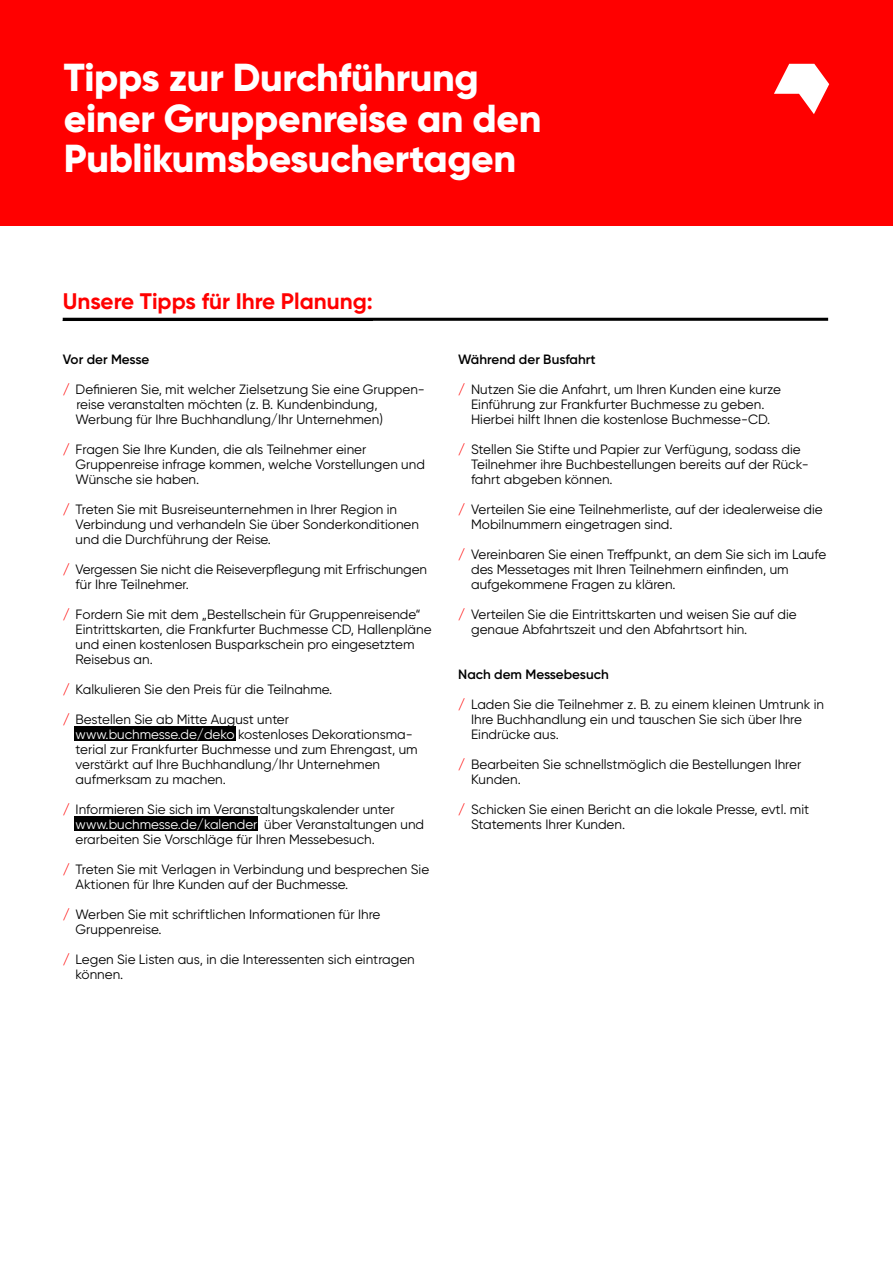
<style>
.page{position:relative;width:893px;height:1263px;background:#fff}
.page>*{position:absolute;margin:0;border:0;box-sizing:border-box;transform-origin:0 0}
.t1{font:800 39px/40.5px "Gilroy";letter-spacing:-.01em;color:#fff}
.t2{font:700 22.5px "Gilroy";color:#f00}
.t3{font:13.5px/15px "Gilroy";color:#000}
.t4{font:600 13.5px "Gilroy";color:#000}
.s1{color:#f00}
.s2{color:#fff}
</style>
<div class="page">
<div style="left:74px;top:816px;width:184px;height:15px;background:#000"></div>
<div style="left:74px;top:726px;width:162px;height:15px;background:#000"></div>
<div style="left:0;top:0;width:893px;height:226px;background:#f00"></div>
<svg style="left:774px;top:64px;width:55px;height:50px"></svg>
<hr style="left:63px;top:318px;width:765px;height:3px;background:#000">
<h1 class="t1" style="left:64px;top:57px;width:479px">Tipps zur Durchführung einer Gruppenreise an den<br>Publikumsbesuchertagen</h1>
<h2 class="t2" style="left:63px;top:287px;width:312px">Unsere Tipps für Ihre Planung:</h2>
<p class="t4" style="left:63px;top:351px;width:88px">Vor der Messe</p>
<p class="t3" style="left:76px;top:381px;width:351px;text-indent:-13px"><span class="s1">/</span> Definieren Sie, mit welcher Zielsetzung Sie eine Gruppen&shy;reise veranstalten möchten (z. B. Kundenbindung,<br>Werbung für Ihre Buchhandlung/Ihr Unternehmen)</p>
<p class="t3" style="left:76px;top:441px;width:351px;text-indent:-13px"><span class="s1">/</span> Fragen Sie Ihre Kunden, die als Teilnehmer einer<br>Gruppenreise infrage kommen, welche Vorstellungen und<br>Wünsche sie haben.</p>
<p class="t3" style="left:76px;top:501px;width:345px;text-indent:-13px"><span class="s1">/</span> Treten Sie mit Busreiseunternehmen in Ihrer Region in<br>Verbindung und verhandeln Sie über Sonderkonditionen und die Durchführung der Reise.</p>
<p class="t3" style="left:76px;top:561px;width:353px;text-indent:-13px"><span class="s1">/</span> Vergessen Sie nicht die Reiseverpflegung mit Erfrischungen für Ihre Teilnehmer.</p>
<p class="t3" style="left:76px;top:606px;width:357px;text-indent:-13px"><span class="s1">/</span> Fordern Sie mit dem „Bestellschein für Gruppenreisende“ Eintrittskarten, die Frankfurter Buchmesse CD, Hallenpläne und einen kostenlosen Busparkschein pro eingesetztem Reisebus an.</p>
<p class="t3" style="left:63px;top:681px;width:271px"><span class="s1">/</span> Kalkulieren Sie den Preis für die Teilnahme.</p>
<p class="t3" style="left:76px;top:711px;width:344px;text-indent:-13px"><span class="s1">/</span> Bestellen Sie ab Mitte August unter <span class="s2">www.buchmesse.de/deko</span> kostenloses Dekorationsma&shy;terial zur Frankfurter Buchmesse und zum Ehrengast, um verstärkt auf Ihre Buchhandlung/Ihr Unternehmen aufmerksam zu machen.</p>
<p class="t3" style="left:76px;top:801px;width:350px;text-indent:-13px"><span class="s1">/</span> Informieren Sie sich im Veranstaltungskalender unter <span class="s2">www.buchmesse.de/kalender</span> über Veranstaltungen und erarbeiten Sie Vorschläge für Ihren Messebesuch.</p>
<p class="t3" style="left:76px;top:861px;width:355px;text-indent:-13px"><span class="s1">/</span> Treten Sie mit Verlagen in Verbindung und besprechen Sie<br>Aktionen für Ihre Kunden auf der Buchmesse.</p>
<p class="t3" style="left:76px;top:906px;width:306px;text-indent:-13px"><span class="s1">/</span> Werben Sie mit schriftlichen Informationen für Ihre<br>Gruppenreise.</p>
<p class="t3" style="left:76px;top:951px;width:341px;text-indent:-13px"><span class="s1">/</span> Legen Sie Listen aus, in die Interessenten sich eintragen können.</p>
<p class="t4" style="left:458px;top:351px;width:139px">Während der Busfahrt</p>
<p class="t3" style="left:458px;top:381px;width:324px;text-align:center"><span class="s1">/</span> Nutzen Sie die Anfahrt, um Ihren Kunden eine kurze<br>Einführung zur Frankfurter Buchmesse zu geben.<br>Hierbei hilft Ihnen die kostenlose Buchmesse-CD.</p>
<p class="t3" style="left:471px;top:441px;width:339px;text-indent:-13px"><span class="s1">/</span> Stellen Sie Stifte und Papier zur Verfügung, sodass die<br>Teilnehmer ihre Buchbestellungen bereits auf der Rück&shy;fahrt abgeben können.</p>
<p class="t3" style="left:471px;top:501px;width:353px;text-indent:-13px"><span class="s1">/</span> Verteilen Sie eine Teilnehmerliste, auf der idealerweise die<br>Mobilnummern eingetragen sind.</p>
<p class="t3" style="left:471px;top:546px;width:357px;text-indent:-13px"><span class="s1">/</span> Vereinbaren Sie einen Treffpunkt, an dem Sie sich im Laufe des Messetages mit Ihren Teilnehmern einfinden, um aufgekommene Fragen zu klären.</p>
<p class="t3" style="left:471px;top:606px;width:327px;text-indent:-13px"><span class="s1">/</span> Verteilen Sie die Eintrittskarten und weisen Sie auf die genaue Abfahrtszeit und den Abfahrtsort hin.</p>
<p class="t4" style="left:458px;top:666px;width:152px">Nach dem Messebesuch</p>
<p class="t3" style="left:471px;top:696px;width:355px;text-indent:-13px"><span class="s1">/</span> Laden Sie die Teilnehmer z. B. zu einem kleinen Umtrunk in<br>Ihre Buchhandlung ein und tauschen Sie sich über Ihre<br>Eindrücke aus.</p>
<p class="t3" style="left:471px;top:756px;width:332px;text-indent:-13px"><span class="s1">/</span> Bearbeiten Sie schnellstmöglich die Bestellungen Ihrer<br>Kunden.</p>
<p class="t3" style="left:471px;top:801px;width:340px;text-indent:-13px"><span class="s1">/</span> Schicken Sie einen Bericht an die lokale Presse, evtl. mit<br>Statements Ihrer Kunden.</p>
</div>
